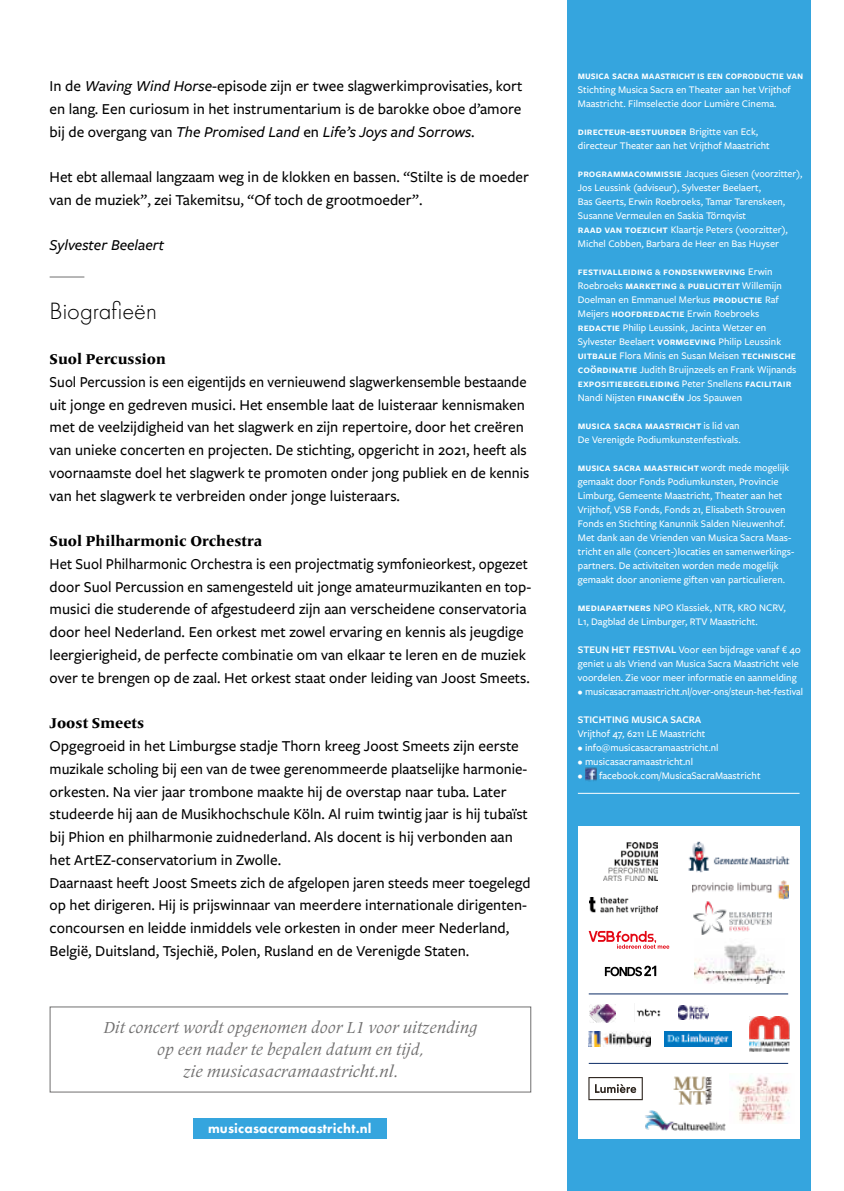
<style>
.page{position:relative;width:844px;height:1191px;background:#fff}
.page>*{position:absolute;margin:0;border:0;box-sizing:border-box;transform-origin:0 0}
.t1{font:300 24.5px "Futura PT";color:#000}
.t2{font:italic 16.62px/21.9px "Frutiger Serif LT Pro";color:#706f6f;text-align:center}
.t3{font:500 15.75px/22.8px "Freight Sans Pro";color:#000}
.t4{font:500 15.75px/22.8px "Freight Sans Pro";color:#000;scale:.96 1}
.t5{font:500 15.75px/22.8px "Freight Sans Pro";color:#000;scale:.95 1}
.t6{font:italic 500 15.75px "Freight Sans Pro";color:#000}
.t7{font:800 14.88px "Frutiger Serif LT Pro";color:#000}
.t8{font:800 14px "Futura PT";letter-spacing:.01em;color:#fff}
.t9{font:600 11.38px/14px "Freight Sans Pro";color:#fff}
.t10{font:600 11.38px "Freight Sans Pro";color:#fff;scale:.95 1}
.t11{font:500 10.5px/14px "Freight Sans Pro";color:#fff}
.t12{font:600 10.5px "Freight Sans Pro";color:#fff}
.s1{font-style:italic}
.s2{font-weight:500;font-size:10.5px}
.s3{font-weight:600;font-size:11.38px}
.s4{font-size:8.75px}
.s5{font-weight:600}
</style>
<div class="page">
<hr style="left:50px;top:276px;width:34px;height:1px;background:#706f6f">
<div style="left:193px;top:1118px;width:194px;height:20px;background:#35a5de"></div>
<div style="left:567px;top:0;width:243px;height:1191px;background:#35a5de"></div>
<div style="left:577px;top:826px;width:222px;height:312px;background:#fff"></div>
<hr style="left:577px;top:793px;width:222px;height:1px;background:#fff">
<img style="left:585px;top:767px;width:11px;height:14px">
<img style="left:589px;top:1004px;width:26px;height:18px">
<img style="left:636px;top:1008px;width:25px;height:9px">
<img style="left:678px;top:1006px;width:30px;height:13px">
<img style="left:603px;top:842px;width:54px;height:38px">
<img style="left:688px;top:841px;width:102px;height:32px">
<img style="left:692px;top:880px;width:96px;height:19px">
<img style="left:693px;top:901px;width:78px;height:33px">
<img style="left:749px;top:1016px;width:41px;height:35px">
<img style="left:588px;top:1031px;width:62px;height:15px">
<img style="left:732px;top:1076px;width:58px;height:46px">
<svg style="left:588px;top:931px;width:81px;height:17px"></svg>
<img style="left:694px;top:944px;width:90px;height:39px">
<img style="left:589px;top:897px;width:68px;height:16px">
<svg style="left:588px;top:1077px;width:54px;height:23px"></svg>
<img style="left:673px;top:1076px;width:38px;height:28px">
<svg style="left:604px;top:965px;width:52px;height:11px"></svg>
<hr style="left:588px;top:993px;width:200px;height:1px;background:#0c2c65">
<hr style="left:588px;top:1063px;width:200px;height:1px;background:#0c2c65">
<img style="left:664px;top:1031px;width:67px;height:15px">
<img style="left:645px;top:1110px;width:80px;height:20px">
<h3 class="t3" style="left:50px;top:74px;width:474px;text-align:justify">In de <span class="s1">Waving Wind Horse</span>-episode zijn er twee slagwerkimprovisaties, kort en lang. Een curiosum in het instrumentarium is de barokke oboe d’amore bij de overgang van <span class="s1">The Promised Land</span> en <span class="s1">Life’s Joys and Sorrows</span>.</h3>
<h3 class="t3" style="left:50px;top:165px;width:481px">Het ebt allemaal langzaam weg in de klokken en bassen. “Stilte is de moeder van de muziek”, zei Takemitsu, “Of toch de grootmoeder”.</h3>
<h3 class="t6" style="left:50px;top:235px;width:116px">Sylvester Beelaert</h3>
<h1 class="t1" style="left:50px;top:296px;width:109px">Biografieën</h1>
<h3 class="t7" style="left:50px;top:350px;width:118px">Suol Percussion</h3>
<p class="t5" style="left:50px;top:370px;width:506px">Suol Percussion is een eigentijds en vernieuwend slagwerkensemble bestaande uit jonge en gedreven musici. Het ensemble laat de luisteraar kennismaken met de veelzijdigheid van het slagwerk en zijn repertoire, door het creëren van unieke concerten en projecten. De stichting, opgericht in 2021, heeft als voornaamste doel het slagwerk te promoten onder jong publiek en de kennis van het slagwerk te verbreiden onder jonge luisteraars.</p>
<h3 class="t7" style="left:50px;top:532px;width:214px">Suol Philharmonic Orchestra</h3>
<p class="t4" style="left:50px;top:552px;width:503px">Het Suol Philharmonic Orchestra is een projectmatig symfonieorkest, opgezet door Suol Percussion en samengesteld uit jonge amateurmuzikanten en top&shy;musici die studerende of afgestudeerd zijn aan verscheidene conservatoria door heel Nederland. Een orkest met zowel ervaring en kennis als jeugdige leergierigheid, de perfecte combinatie om van elkaar te leren en de muziek over te brengen op de zaal. Het orkest staat onder leiding van Joost Smeets.</p>
<h3 class="t7" style="left:50px;top:714px;width:96px">Joost Smeets</h3>
<p class="t3" style="left:50px;top:734px;width:482px">Opgegroeid in het Limburgse stadje Thorn kreeg Joost Smeets zijn eerste muzikale scholing bij een van de twee gerenommeerde plaatselijke harmonie&shy;orkesten. Na vier jaar trombone maakte hij de overstap naar tuba. Later studeerde hij aan de Musikhochschule Köln. Al ruim twintig jaar is hij tubaïst bij Phion en philharmonie zuidnederland. Als docent is hij verbonden aan het ArtEZ-conservatorium in Zwolle.<br>Daarnaast heeft Joost Smeets zich de afgelopen jaren steeds meer toegelegd op het dirigeren. Hij is prijswinnaar van meerdere internationale dirigenten&shy;concoursen en leidde inmiddels vele orkesten in onder meer Nederland, België, Duitsland, Tsjechië, Polen, Rusland en de Verenigde Staten.</p>
<h2 class="t2" style="left:103px;top:1016px;width:375px">Dit concert wordt opgenomen door L1 voor uitzending op een nader te bepalen datum en tijd,<br>zie musicasacramaastricht.nl.</h2>
<h3 class="t8" style="left:208px;top:1119px;width:165px">musicasacramaastricht.nl</h3>
<p class="t10" style="left:577px;top:67px;width:239px">musica sacra maastricht is een coproductie van</p>
<p class="t11" style="left:577px;top:82px;width:214px">Stichting Musica Sacra en Theater aan het Vrijthof<br>Maastricht. Filmselectie door Lumière Cinema.</p>
<p class="t9" style="left:577px;top:123px;width:182px">directeur-bestuurder <span class="s2">Brigitte van Eck,</span></p>
<p class="t11" style="left:577px;top:138px;width:193px">directeur Theater aan het Vrijthof Maastricht</p>
<p class="t11" style="left:577px;top:166px;width:226px"><span class="s3">programmacommissie</span> Jacques Giesen (voorzitter), Jos Leussink (adviseur), Sylvester Beelaert,<br>Bas Geerts, Erwin Roebroeks, Tamar Tarenskeen, Susanne Vermeulen en Saskia Törnqvist<br><span class="s3">raad van toezicht</span> Klaartje Peters (voorzitter), Michel Cobben, Barbara de Heer en Bas Huyser</p>
<p class="t9" style="left:577px;top:263px;width:205px">festivalleiding <span class="s4">&amp;</span> fondsenwerving <span class="s2">Erwin<br>Roebroeks</span> marketing <span class="s4">&amp;</span> publiciteit <span class="s2">Willemijn</span></p>
<p class="t11" style="left:577px;top:292px;width:220px">Doelman en Emmanuel Merkus <span class="s3">productie</span> Raf Meijers <span class="s3">hoofdredactie</span> Erwin Roebroeks <span class="s3">redactie</span> Philip Leussink, Jacinta Wetzer en Sylvester Beelaert <span class="s3">vormgeving</span> Philip Leussink <span class="s3">uitbalie</span> Flora Minis en Susan Meisen <span class="s3">technische coördinatie</span> Judith Bruijnzeels en Frank Wijnands</p>
<p class="t9" style="left:577px;top:375px;width:215px">expositiebegeleiding <span class="s2">Peter Snellens</span> facilitair</p>
<p class="t11" style="left:577px;top:390px;width:166px">Nandi Nijsten <span class="s3">financiën</span> Jos Spauwen</p>
<p class="t9" style="left:577px;top:417px;width:163px">musica sacra maastricht <span class="s2">is lid van</span></p>
<p class="t11" style="left:577px;top:432px;width:164px">De Verenigde Podiumkunstenfestivals.</p>
<p class="t9" style="left:577px;top:459px;width:213px">musica sacra maastricht <span class="s2">wordt mede mogelijk</span></p>
<p class="t11" style="left:577px;top:474px;width:217px">gemaakt door Fonds Podiumkunsten, Provincie Limburg, Gemeente Maastricht, Theater aan het Vrijthof, VSB Fonds, Fonds 21, Elisabeth Strouven Fonds en Stichting Kanunnik Salden Nieuwenhof.<br>Met dank aan de Vrienden van Musica Sacra Maas&shy;tricht en alle (concert-)locaties en samenwerkings&shy;partners. De activiteiten worden mede mogelijk gemaakt door anonieme giften van particulieren.</p>
<p class="t11" style="left:577px;top:600px;width:209px"><span class="s3">mediapartners</span> NPO Klassiek, NTR, KRO NCRV,<br>L1, Dagblad de Limburger, RTV Maastricht.</p>
<p class="t11" style="left:577px;top:642px;width:224px"><span class="s5">STEUN HET FESTIVAL</span> Voor een bijdrage vanaf € 40 geniet u als Vriend van Musica Sacra Maastricht vele voordelen. Zie voor meer informatie en aanmelding</p>
<p class="t11" style="left:577px;top:684px;width:227px">• musicasacramaastricht.nl/over-ons/steun-het-festival</p>
<p class="t12" style="left:577px;top:712px;width:125px">STICHTING MUSICA SACRA</p>
<p class="t11" style="left:577px;top:726px;width:129px">Vrijthof 47, 6211 LE Maastricht</p>
<p class="t11" style="left:577px;top:740px;width:142px">• info@musicasacramaastricht.nl</p>
<p class="t11" style="left:577px;top:754px;width:117px">• musicasacramaastricht.nl</p>
<p class="t11" style="left:577px;top:768px;width:184px">• facebook.com/MusicaSacraMaastricht</p>
</div>
